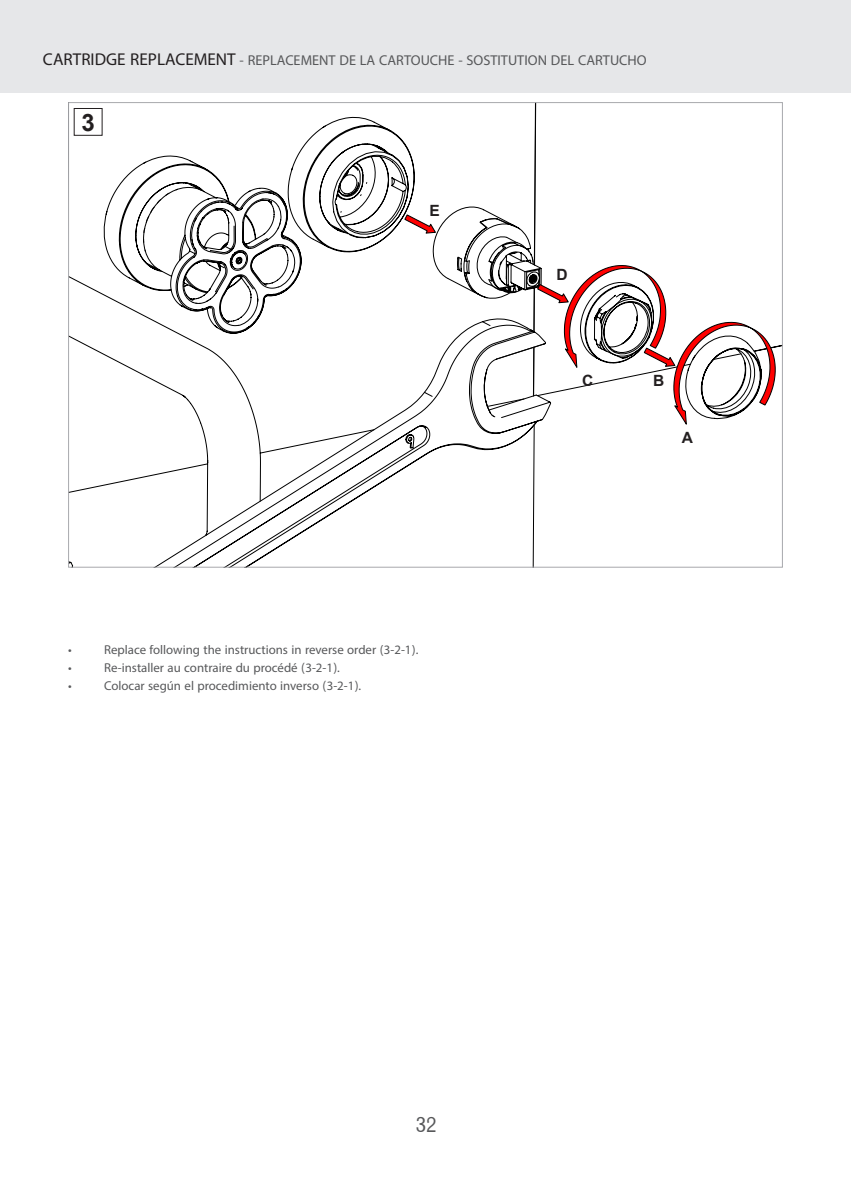
<style>
.page{position:relative;width:851px;height:1191px;background:#fff}
.page>*{position:absolute;margin:0;border:0;box-sizing:border-box;transform-origin:0 0}
.t1{font:700 24px "Arial";color:#231f20}
.t2{font:21px "Gothic 720 BT Roman B";color:#57585a}
.t3{font:20px "Myriad Arabic";color:#57585a}
.t4{font:18px "Myriad Arabic";color:#57585a}
.t5{font:700 15.4px "Arial";color:#231f20}
.s1{font-size:24px;color:#231f20}
</style>
<div class="page">
<div style="left:0;top:0;width:850px;height:93px;background:#e6e7e9"></div>
<svg style="left:70px;top:104px;width:467px;height:461px"></svg>
<svg style="left:404px;top:214px;width:32px;height:20px"></svg>
<svg style="left:536px;top:265px;width:239px;height:162px"></svg>
<div style="left:74px;top:108px;width:28px;height:27px;background:#fff"></div>
<div style="left:74px;top:108px;width:29px;height:28px;border:1px solid #231f20"></div>
<p class="t3" style="left:43px;top:46px;width:605px"><span class="s1">CARTRIDGE REPLACEMENT</span> - REPLACEMENT DE LA CARTOUCHE - SOSTITUTION DEL CARTUCHO</p>
<p class="t1" style="left:81px;top:105px;width:15px">3</p>
<p class="t5" style="left:429px;top:199px;width:12px">E</p>
<p class="t5" style="left:556px;top:264px;width:13px">D</p>
<p class="t5" style="left:582px;top:370px;width:13px">C</p>
<p class="t5" style="left:653px;top:370px;width:13px">B</p>
<p class="t5" style="left:681px;top:427px;width:13px">A</p>
<p class="t4" style="left:68px;top:637px;width:352px">• Replace following the instructions in reverse order (3-2-1).</p>
<p class="t4" style="left:68px;top:655px;width:273px">• Re-installer au contraire du procédé (3-2-1).</p>
<p class="t4" style="left:68px;top:673px;width:294px">• Colocar según el procedimiento inverso (3-2-1).</p>
<p class="t2" style="left:415px;top:1111px;width:23px">32</p>
</div>
